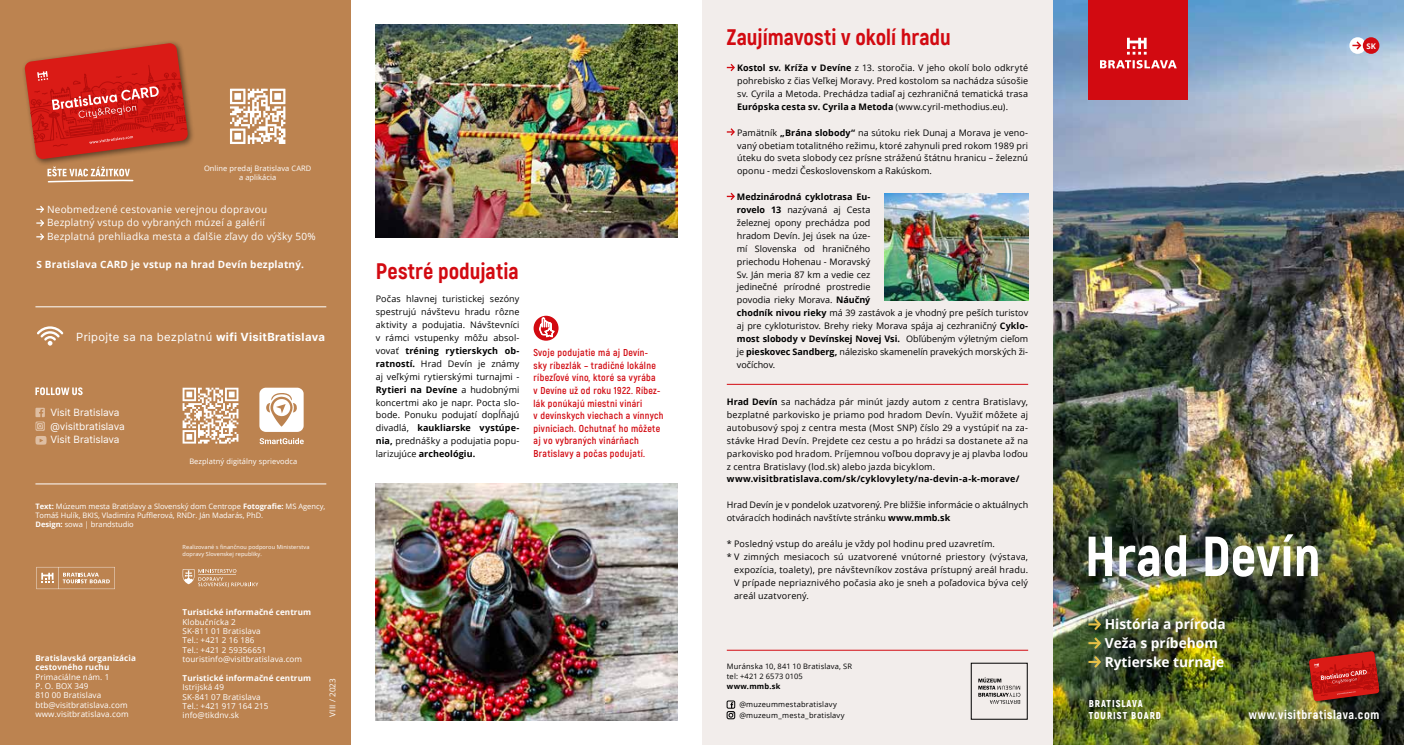
<style>
.page{position:relative;width:1404px;height:745px;background:#fff}
.page>*{position:absolute;margin:0;border:0;box-sizing:border-box;transform-origin:0 0}
.t1{font:800 56.25px "Akrobat";letter-spacing:.01em;color:#fff}
.t2{font:800 22.5px "Akrobat";color:#d20a11}
.t3{font:700 13.75px/18.8px "Open Sans";color:#fff}
.t4{font:800 12.5px "Akrobat";letter-spacing:.05em;color:#fff}
.t5{font:11.25px "Inter";letter-spacing:.03em;color:#fff}
.t6{font:700 10px/12.5px "Akrobat";letter-spacing:.03em;color:#d20a11}
.t7{font:10px/13.8px "Open Sans";letter-spacing:.02em;color:#fff}
.t8{font:10px/13.8px "Inter";color:#fff}
.t9{font:700 10px "Open Sans";letter-spacing:.02em;color:#fff}
.t10{font:900 10px/12px "Akrobat";letter-spacing:.1em;color:#fff}
.t11{font:9px/12.9px "Open Sans";letter-spacing:.01em;color:#000;text-align:justify}
.t12{font:700 9px "Open Sans";letter-spacing:.02em;color:#000}
.t13{font:8.12px/9.4px "Open Sans";letter-spacing:.01em;color:#fff}
.t14{font:700 8.12px/9.4px "Open Sans";letter-spacing:.01em;color:#fff}
.t15{font:700 7.75px "Open Sans";color:#fff}
.t16{font:7.5px/9px "Open Sans";color:#fff}
.t17{font:7.5px/10px "Open Sans";letter-spacing:.025em;color:#000}
.t18{font:700 7.5px "Open Sans";letter-spacing:.025em;color:#000}
.t19{font:5.62px/7.5px "Open Sans";letter-spacing:.01em;color:#fff}
.s1{font-weight:700}
</style>
<div class="page">
<div style="left:702px;top:0;width:350px;height:744px;background:#f2edeb"></div>
<img style="left:1052px;top:0;width:351px;height:744px">
<svg style="left:1088px;top:616px;width:14px;height:53px"></svg>
<div style="left:1088px;top:0;width:99px;height:99px;background:#d20a11"></div>
<svg style="left:1100px;top:38px;width:76px;height:30px"></svg>
<svg style="left:1349px;top:37px;width:16px;height:17px"></svg>
<div style="left:1362px;top:37px;width:17px;height:17px;background:#d20a11;border-radius:50%"></div>
<svg style="left:1352px;top:40px;width:9px;height:11px"></svg>
<div style="left:0;top:0;width:351px;height:744px;background:#bc8350"></div>
<img style="left:375px;top:25px;width:302px;height:212px">
<img style="left:375px;top:483px;width:302px;height:236px">
<svg style="left:726px;top:64px;width:9px;height:8px"></svg>
<svg style="left:726px;top:128px;width:9px;height:8px"></svg>
<svg style="left:726px;top:192px;width:9px;height:8px"></svg>
<svg style="left:533px;top:315px;width:25px;height:25px"></svg>
<svg style="left:539px;top:317px;width:15px;height:24px"></svg>
<img style="left:884px;top:193px;width:144px;height:107px">
<hr style="left:726px;top:384px;width:302px;height:1px;background:#d20a11">
<svg style="left:36px;top:206px;width:8px;height:35px"></svg>
<hr style="left:726px;top:649px;width:302px;height:1px;background:#d20a11">
<div style="left:726px;top:700px;width:9px;height:8px;border:1px solid #000"></div>
<div style="left:726px;top:710px;width:9px;height:8px;border:1px solid #000;border-radius:2px"></div>
<svg style="left:728px;top:701px;width:5px;height:16px"></svg>
<svg style="left:978px;top:677px;width:42px;height:26px"></svg>
<svg style="left:36px;top:567px;width:79px;height:21px"></svg>
<svg style="left:259px;top:437px;width:45px;height:7px"></svg>
<svg style="left:259px;top:387px;width:44px;height:44px"></svg>
<svg style="left:230px;top:89px;width:55px;height:55px"></svg>
<svg style="left:37px;top:326px;width:26px;height:19px"></svg>
<hr style="left:35px;top:483px;width:291px;height:1px;background:#fff">
<hr style="left:35px;top:306px;width:291px;height:1px;background:#fff">
<svg style="left:47px;top:166px;width:87px;height:17px"></svg>
<svg style="left:182px;top:387px;width:56px;height:56px"></svg>
<svg style="left:182px;top:569px;width:76px;height:18px"></svg>
<svg style="left:35px;top:387px;width:48px;height:8px"></svg>
<svg style="left:35px;top:407px;width:12px;height:37px"></svg>
<div style="left:22px;top:40px;width:173px;height:126px;background:#000;opacity:.5"></div>
<svg style="left:24px;top:43px;width:165px;height:116px"></svg>
<div style="left:1307px;top:649px;width:74px;height:54px;background:#000;opacity:.5"></div>
<svg style="left:1308px;top:651px;width:71px;height:50px"></svg>
<p class="t16" style="left:204px;top:163px;width:109px;line-height:9.4px;text-align:center">Online predaj Bratislava CARD a aplikácia</p>
<p class="t7" style="left:47px;top:202px;width:270px">Neobmedzené cestovanie verejnou dopravou<br>Bezplatný vstup do vybraných múzeí a galérií<br>Bezplatná prehliadka mesta a ďalšie zľavy do výšky 50%</p>
<p class="t9" style="left:36px;top:257px;width:269px">S Bratislava CARD je vstup na hrad Devín bezplatný.</p>
<p class="t5" style="left:76px;top:329px;width:250px">Pripojte sa na bezplatnú <span class="s1">wifi VisitBratislava</span></p>
<p class="t8" style="left:50px;top:405px;width:76px">Visit Bratislava @visitbratislava<br>Visit Bratislava</p>
<p class="t16" style="left:189px;top:456px;width:109px">Bezplatný digitálny sprievodca</p>
<p class="t16" style="left:35px;top:501px;width:291px"><span class="s1">Text:</span> Múzeum mesta Bratislavy a Slovenský dom Centrope <span class="s1">Fotografie:</span> MS Agency,<br>Tomáš Hulík, BKIS, Vladimíra Pufflerová, RNDr. Ján Madarás, PhD.<br><span class="s1">Design:</span> sowa | brandstudio</p>
<p class="t14" style="left:35px;top:652px;width:102px">Bratislavská organizácia cestovného ruchu</p>
<p class="t13" style="left:35px;top:671px;width:95px">Primaciálne nám. 1<br>P. O. BOX 349<br>810 00 Bratislava btb@visitbratislava.com www.visitbratislava.com</p>
<p class="t19" style="left:182px;top:542px;width:128px">Realizované s finančnou podporou Ministerstva dopravy Slovenskej republiky.</p>
<p class="t14" style="left:182px;top:607px;width:130px">Turistické informačné centrum</p>
<p class="t13" style="left:182px;top:616px;width:121px">Klobučnícka 2<br>SK-811 01 Bratislava<br>Tel.: +421 2 16 186<br>Tel.: +421 2 59356651 touristinfo@visitbratislava.com</p>
<p class="t14" style="left:182px;top:672px;width:130px">Turistické informačné centrum</p>
<p class="t13" style="left:182px;top:682px;width:88px">Istrijská 49<br>SK-841 07 Bratislava<br>Tel.: +421 917 164 215 info@tikdnv.sk</p>
<p class="t13" style="left:328px;top:716px;width:40px;rotate:-90deg">VIII / 2023</p>
<h2 class="t2" style="left:376px;top:256px;width:144px">Pestré podujatia</h2>
<p class="t11" style="left:376px;top:292px;width:145px">Počas hlavnej turistickej sezóny spestrujú návštevu hradu rôzne aktivity a podujatia. Návštevníci v rámci vstupenky môžu absol&shy;vovať <span class="s1">tréning rytierskych ob&shy;ratností.</span> Hrad Devín je známy aj veľkými rytierskými turnajmi - <span class="s1">Rytieri na Devíne</span> a hudobnými koncertmi ako je napr. Pocta slo&shy;bode. Ponuku podujatí dopĺňajú divadlá, <span class="s1">kaukliarske vystúpe&shy;nia,</span> prednášky a podujatia popu&shy;larizujúce <span class="s1">archeológiu.</span></p>
<p class="t6" style="left:533px;top:346px;width:131px">Svoje podujatie má aj Devín&shy;sky ríbezlák – tradičné lokálne ríbezľové víno, ktoré sa vyrába<br>v Devíne už od roku 1922. Ríbez&shy;lák ponúkajú miestni vinári<br>v devínskych viechach a vínnych pivniciach. Ochutnať ho môžete aj vo vybraných vinárňach<br>Bratislavy a počas podujatí.</p>
<h2 class="t2" style="left:726px;top:23px;width:225px">Zaujímavosti v okolí hradu</h2>
<p class="t11" style="left:737px;top:61px;width:292px"><span class="s1">Kostol sv. Kríža v Devíne</span> z 13. storočia. V jeho okolí bolo odkryté pohrebisko z čias Veľkej Moravy. Pred kostolom sa nachádza súsošie sv. Cyrila a Metoda. Prechádza tadiaľ aj cezhraničná tematická trasa <span class="s1">Európska cesta sv. Cyrila a Metoda</span> (www.cyril-methodius.eu).</p>
<p class="t11" style="left:737px;top:126px;width:292px">Pamätník <span class="s1">„Brána slobody“</span> na sútoku riek Dunaj a Morava je veno&shy;vaný obetiam totalitného režimu, ktoré zahynuli pred rokom 1989 pri úteku do sveta slobody cez prísne stráženú štátnu hranicu – železnú oponu - medzi Československom a Rakúskom.</p>
<p class="t11" style="left:736px;top:190px;width:293px;text-align:left"><span class="s1">Medzinárodná cyklotrasa Eu-<br>rovelo 13</span> nazývaná aj Cesta<br>železnej opony prechádza pod<br>hradom Devín. Jej úsek na úze-<br>mí Slovenska od hraničného<br>priechodu Hohenau - Moravský<br>Sv. Ján meria 87 km a vedie cez<br>jedinečné prírodné prostredie<br>povodia rieky Morava. <span class="s1">Náučný<br>chodník nivou rieky</span> má 39 zastávok a je vhodný pre peších turistov aj pre cykloturistov. Brehy rieky Morava spája aj cezhraničný <span class="s1">Cyklo&shy;most slobody v Devínskej Novej Vsi.</span> Obľúbeným výletným cieľom je <span class="s1">pieskovec Sandberg,</span> nálezisko skamenelín pravekých morských ži&shy;vočíchov.</p>
<p class="t11" style="left:726px;top:395px;width:303px"><span class="s1">Hrad Devín</span> sa nachádza pár minút jazdy autom z centra Bratislavy, bezplatné parkovisko je priamo pod hradom Devín. Využiť môžete aj autobusový spoj z centra mesta (Most SNP) číslo 29 a vystúpiť na za&shy;stávke Hrad Devín. Prejdete cez cestu a po hrádzi sa dostanete až na parkovisko pod hradom. Príjemnou voľbou dopravy je aj plavba loďou z centra Bratislavy (lod.sk) alebo jazda bicyklom.</p>
<p class="t12" style="left:726px;top:472px;width:294px">www.visitbratislava.com/sk/cyklovylety/na-devin-a-k-morave/</p>
<p class="t11" style="left:726px;top:498px;width:303px">Hrad Devín je v pondelok uzatvorený. Pre bližšie informácie o aktuálnych otváracích hodinách navštívte stránku <span class="s1">www.mmb.sk</span></p>
<p class="t11" style="left:726px;top:536px;width:270px">* Posledný vstup do areálu je vždy pol hodinu pred uzavretím.</p>
<p class="t11" style="left:726px;top:549px;width:303px">* V zimných mesiacoch sú uzatvorené vnútorné priestory (výstava,</p>
<p class="t11" style="left:734px;top:562px;width:295px">expozícia, toalety), pre návštevníkov zostáva prístupný areál hradu.</p>
<p class="t11" style="left:734px;top:575px;width:295px">V prípade nepriaznivého počasia ako je sneh a poľadovica býva celý</p>
<p class="t11" style="left:734px;top:588px;width:76px">areál uzatvorený.</p>
<p class="t17" style="left:726px;top:660px;width:127px">Muránska 10, 841 10 Bratislava, SR tel: +421 2 6573 0105</p>
<p class="t18" style="left:726px;top:680px;width:55px">www.mmb.sk</p>
<p class="t17" style="left:739px;top:698px;width:99px">@muzeummestabratislavy</p>
<p class="t17" style="left:739px;top:709px;width:107px">@muzeum_mesta_bratislavy</p>
<p class="t15" style="left:1366px;top:40px;width:11px">SK</p>
<h1 class="t1" style="left:1084px;top:520px;width:237px">Hrad Devín</h1>
<h3 class="t3" style="left:1104px;top:614px;width:123px">História a príroda<br>Veža s príbehom<br>Rytierske turnaje</h3>
<p class="t10" style="left:1088px;top:697px;width:74px">BRATISLAVA<br>TOURIST BOARD</p>
<h3 class="t4" style="left:1248px;top:706px;width:132px">www.visitbratislava.com</h3>
</div>
